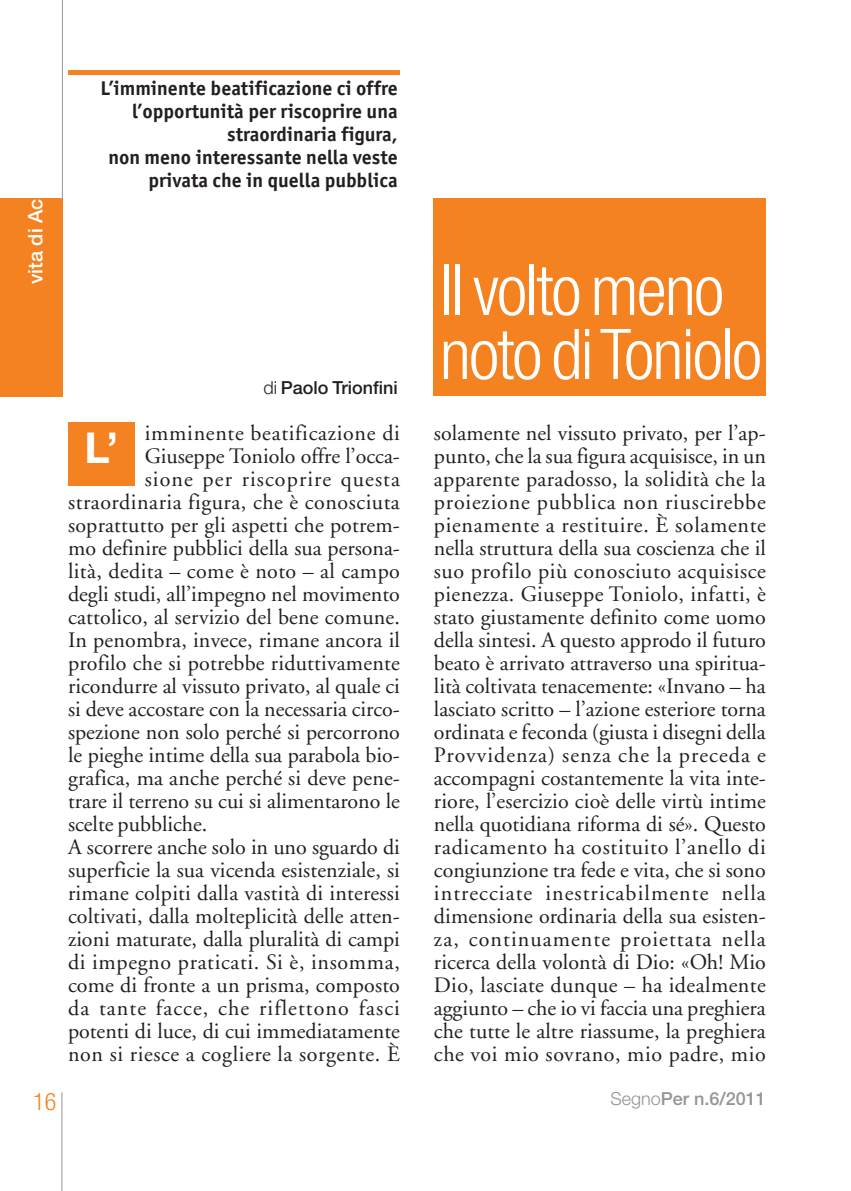
<style>
.page{position:relative;width:851px;height:1191px;background:#fff}
.page>*{position:absolute;margin:0;border:0;box-sizing:border-box;transform-origin:0 0}
.t1{font:300 condensed 70px/64px "Helvetica Neue LT Std";letter-spacing:-.025em;color:#fff}
.t2{font:700 42.6px "Helvetica Neue LT Std";color:#fff}
.t3{font:300 condensed 24px "Helvetica Neue LT Std";color:#f58220}
.t4{font:22px/23px "Adobe Garamond";letter-spacing:.005em;color:#231f20;text-align:justify}
.t5{font:22px "Adobe Garamond";letter-spacing:.03em;color:#231f20}
.t6{font:22px "Adobe Garamond";letter-spacing:.05em;color:#231f20}
.t7{font:22px "Adobe Garamond";letter-spacing:.025em;color:#231f20}
.t8{font:22px "Adobe Garamond";letter-spacing:.035em;color:#231f20}
.t9{font:700 20px/23px "Officina Sans Std";color:#231f20;text-align:right}
.t10{font:500 20px "Helvetica Neue LT Std";color:#fff}
.t11{font:500 18px "Helvetica Neue LT Std";color:#939598}
.t12{font:500 18px "Helvetica Neue LT Std";color:#231f20}
.s1{font-weight:300}
</style>
<div class="page">
<div style="left:0;top:198px;width:62px;height:199px;background:#f58220"></div>
<hr style="left:61px;top:1092px;width:1px;height:99px;background:#939598">
<hr style="left:62px;top:0;width:1px;height:198px;background:#939598">
<div style="left:68px;top:422px;width:67px;height:64px;background:#f58220"></div>
<div style="left:434px;top:198px;width:331px;height:198px;background:#f58220"></div>
<div style="left:68px;top:70px;width:332px;height:5px;background:#f58220"></div>
<p class="t10" style="left:28px;top:284px;width:87px;rotate:-90deg">vita di Ac</p>
<p class="t9" style="left:100px;top:78px;width:299px">L’imminente beatificazione ci offre l’opportunità per riscoprire una straordinaria figura,<br>non meno interessante nella veste privata che in quella pubblica</p>
<p class="t3" style="left:33px;top:1092px;width:25px">16</p>
<p class="t12" style="left:263px;top:381px;width:136px"><span class="s1">di</span> Paolo Trionfini</p>
<p class="t8" style="left:145px;top:424px;width:256px">imminente beatificazione di</p>
<p class="t4" style="left:145px;top:446px;width:256px">Giuseppe Toniolo offre l’occa-</p>
<p class="t6" style="left:145px;top:470px;width:256px">sione per riscoprire questa</p>
<p class="t7" style="left:68px;top:493px;width:333px">straordinaria figura, che è conosciuta</p>
<p class="t4" style="left:68px;top:515px;width:333px">soprattutto per gli aspetti che potrem-</p>
<p class="t4" style="left:68px;top:538px;width:333px">mo definire pubblici della sua persona-</p>
<p class="t4" style="left:68px;top:561px;width:333px">lità, dedita – come è noto – al campo</p>
<p class="t4" style="left:68px;top:584px;width:333px">degli studi, all’impegno nel movimento</p>
<p class="t4" style="left:68px;top:607px;width:333px">cattolico, al servizio del bene comune.</p>
<p class="t4" style="left:68px;top:630px;width:333px">In penombra, invece, rimane ancora il</p>
<p class="t4" style="left:68px;top:653px;width:333px">profilo che si potrebbe riduttivamente</p>
<p class="t4" style="left:68px;top:676px;width:333px">ricondurre al vissuto privato, al quale ci</p>
<p class="t4" style="left:68px;top:699px;width:333px">si deve accostare con la necessaria circo-</p>
<p class="t4" style="left:68px;top:722px;width:333px">spezione non solo perché si percorrono</p>
<p class="t4" style="left:68px;top:745px;width:333px">le pieghe intime della sua parabola bio-</p>
<p class="t4" style="left:68px;top:768px;width:333px">grafica, ma anche perché si deve pene-</p>
<p class="t4" style="left:68px;top:791px;width:333px">trare il terreno su cui si alimentarono le</p>
<p class="t4" style="left:68px;top:814px;width:141px">scelte pubbliche.</p>
<p class="t4" style="left:68px;top:837px;width:333px">A scorrere anche solo in uno sguardo di</p>
<p class="t4" style="left:68px;top:860px;width:333px">superficie la sua vicenda esistenziale, si</p>
<p class="t4" style="left:68px;top:883px;width:333px">rimane colpiti dalla vastità di interessi</p>
<p class="t4" style="left:68px;top:906px;width:333px">coltivati, dalla molteplicità delle atten-</p>
<p class="t4" style="left:68px;top:929px;width:333px">zioni maturate, dalla pluralità di campi</p>
<p class="t5" style="left:68px;top:953px;width:333px">di impegno praticati. Si è, insomma,</p>
<p class="t4" style="left:68px;top:975px;width:333px">come di fronte a un prisma, composto</p>
<p class="t6" style="left:68px;top:999px;width:333px">da tante facce, che riflettono fasci</p>
<p class="t4" style="left:68px;top:1021px;width:333px">potenti di luce, di cui immediatamente</p>
<p class="t5" style="left:68px;top:1045px;width:333px">non si riesce a cogliere la sorgente. È</p>
<h2 class="t2" style="left:84px;top:433px;width:35px">L’</h2>
<h1 class="t1" style="left:440px;top:264px;width:323px">Ilvolto meno noto diToniolo</h1>
<p class="t4" style="left:434px;top:423px;width:333px">solamente nel vissuto privato, per l’ap&shy;punto, che la sua figura acquisisce, in un apparente paradosso, la solidità che la proiezione pubblica non riuscirebbe pienamente a restituire. È solamente nella struttura della sua coscienza che il suo profilo più conosciuto acquisisce pienezza. Giuseppe Toniolo, infatti, è stato giustamente definito come uomo della sintesi. A questo approdo il futuro beato è arrivato attraverso una spiritua&shy;lità coltivata tenacemente: «Invano – ha lasciato scritto – l’azione esteriore torna ordinata e feconda (giusta i disegni della Provvidenza) senza che la preceda e accompagni costantemente la vita inte&shy;riore, l’esercizio cioè delle virtù intime nella quotidiana riforma di sé». Questo radicamento ha costituito l’anello di congiunzione tra fede e vita, che si sono intrecciate inestricabilmente nella dimensione ordinaria della sua esisten&shy;za, continuamente proiettata nella ricerca della volontà di Dio: «Oh! Mio Dio, lasciate dunque – ha idealmente aggiunto – che io vi faccia una preghiera che tutte le altre riassume, la preghiera che voi mio sovrano, mio padre, mio</p>
<p class="t11" style="left:610px;top:1092px;width:157px"><span class="s1">Segno</span>Per n.6/2011</p>
</div>
